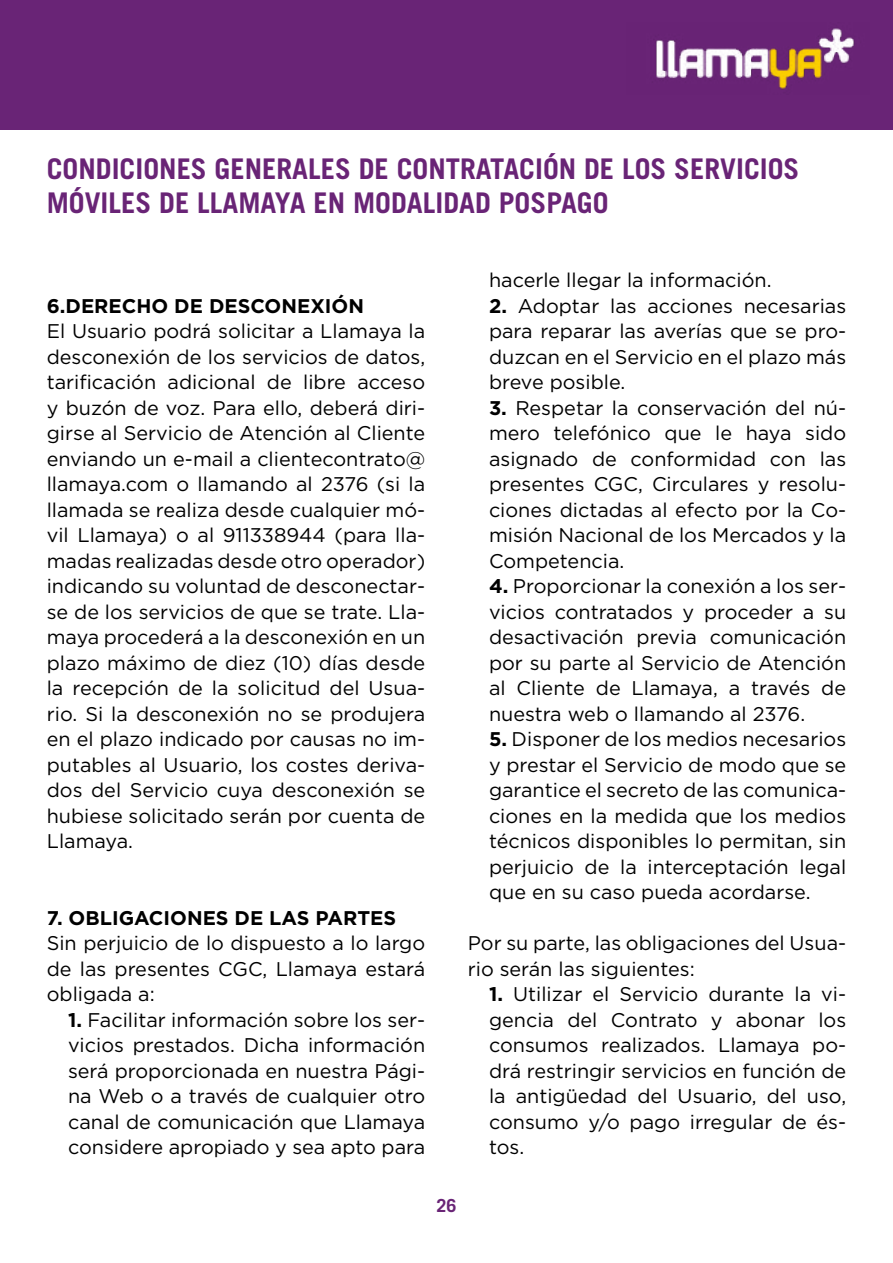
<style>
.page{position:relative;width:893px;height:1263px;background:#fff}
.page>*{position:absolute;margin:0;border:0;box-sizing:border-box;transform-origin:0 0}
.t1{font:700 28.5px/34.2px "Trade Gothic LT Std";color:#692476}
.t2{font:19.8px/25.5px "Gotham";color:#000;text-align:justify}
.t3{font:700 19.8px "Gotham";color:#000}
.t4{font:700 18px "Trade Gothic LT Std";color:#692476}
.s1{font-weight:700}
</style>
<div class="page">
<div style="left:0;top:0;width:893px;height:130px;background:#692476"></div>
<img style="left:656px;top:28px;width:198px;height:61px">
<h1 class="t1" style="left:47px;top:151px;width:754px">CONDICIONES GENERALES DE CONTRATACIÓN DE LOS SERVICIOS<br>MÓVILES DE LLAMAYA EN MODALIDAD POSPAGO</h1>
<p class="t3" style="left:47px;top:294px;width:319px">6.DERECHO DE DESCONEXIÓN</p>
<p class="t2" style="left:47px;top:318px;width:380px">El Usuario podrá solicitar a Llamaya la desconexión de los servicios de datos, tarificación adicional de libre acceso y buzón de voz. Para ello, deberá diri&shy;girse al Servicio de Atención al Cliente enviando un e-mail a clientecontrato@ llamaya.com o llamando al 2376 (si la llamada se realiza desde cualquier mó&shy;vil Llamaya) o al 911338944 (para lla&shy;madas realizadas desde otro operador) indicando su voluntad de desconectar&shy;se de los servicios de que se trate. Lla&shy;maya procederá a la desconexión en un plazo máximo de diez (10) días desde la recepción de la solicitud del Usua&shy;rio. Si la desconexión no se produjera en el plazo indicado por causas no im&shy;putables al Usuario, los costes deriva&shy;dos del Servicio cuya desconexión se hubiese solicitado serán por cuenta de Llamaya.</p>
<p class="t3" style="left:47px;top:906px;width:351px">7. OBLIGACIONES DE LAS PARTES</p>
<p class="t2" style="left:47px;top:930px;width:380px">Sin perjuicio de lo dispuesto a lo largo de las presentes CGC, Llamaya estará obligada a:</p>
<p class="t2" style="left:68px;top:1006px;width:359px"><span class="s1">1.</span> Facilitar información sobre los ser&shy;vicios prestados. Dicha información será proporcionada en nuestra Pági&shy;na Web o a través de cualquier otro canal de comunicación que Llamaya considere apropiado y sea apto para</p>
<p class="t2" style="left:489px;top:267px;width:284px">hacerle llegar la información.</p>
<p class="t2" style="left:489px;top:292px;width:359px"><span class="s1">2.</span> Adoptar las acciones necesarias para reparar las averías que se pro&shy;duzcan en el Servicio en el plazo más breve posible.</p>
<p class="t2" style="left:489px;top:394px;width:359px"><span class="s1">3.</span> Respetar la conservación del nú&shy;mero telefónico que le haya sido asignado de conformidad con las presentes CGC, Circulares y resolu&shy;ciones dictadas al efecto por la Co&shy;misión Nacional de los Mercados y la Competencia.</p>
<p class="t2" style="left:489px;top:573px;width:359px"><span class="s1">4.</span> Proporcionar la conexión a los ser&shy;vicios contratados y proceder a su desactivación previa comunicación por su parte al Servicio de Atención al Cliente de Llamaya, a través de nuestra web o llamando al 2376.</p>
<p class="t2" style="left:489px;top:726px;width:359px"><span class="s1">5.</span> Disponer de los medios necesarios y prestar el Servicio de modo que se garantice el secreto de las comunica&shy;ciones en la medida que los medios técnicos disponibles lo permitan, sin perjuicio de la interceptación legal que en su caso pueda acordarse.</p>
<p class="t2" style="left:468px;top:930px;width:380px">Por su parte, las obligaciones del Usua&shy;rio serán las siguientes:</p>
<p class="t2" style="left:489px;top:981px;width:359px"><span class="s1">1.</span> Utilizar el Servicio durante la vi&shy;gencia del Contrato y abonar los consumos realizados. Llamaya po&shy;drá restringir servicios en función de la antigüedad del Usuario, del uso, consumo y/o pago irregular de és&shy;tos.</p>
<p class="t4" style="left:436px;top:1194px;width:22px">26</p>
</div>
